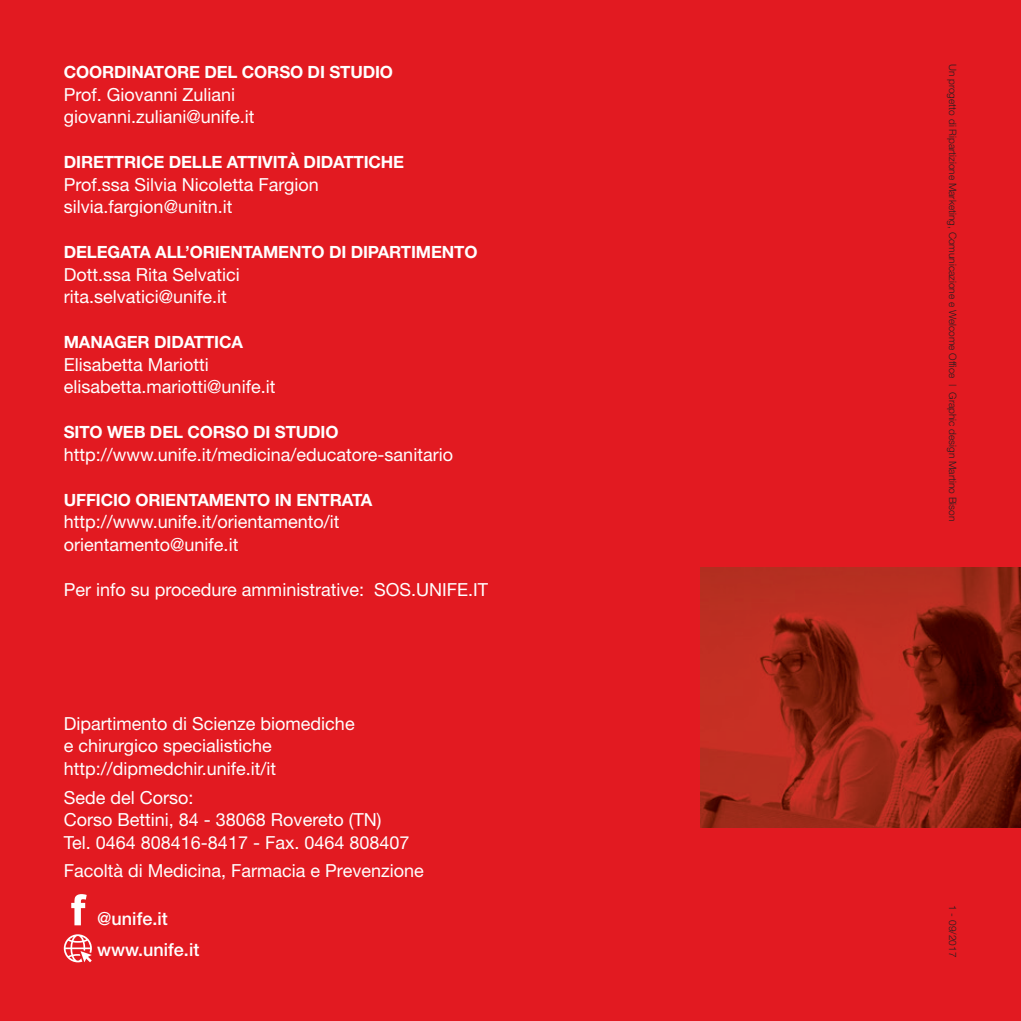
<style>
.page{position:relative;width:1021px;height:1021px;background:#fff}
.page>*{position:absolute;margin:0;border:0;box-sizing:border-box;transform-origin:0 0}
.t1{font:18px/22.5px "Helvetica Neue";color:#fff}
.t2{font:500 18px/31.5px "Helvetica Neue";color:#fff}
.t3{font:700 16.88px "Helvetica Neue";letter-spacing:-.01em;color:#fff}
.t4{font:300 10.12px "Helvetica Neue";color:#231f20}
</style>
<div class="page">
<div style="left:0;top:0;width:1020px;height:1020px;background:#e21a21"></div>
<img style="left:700px;top:568px;width:320px;height:260px">
<svg style="left:71px;top:894px;width:16px;height:31px"></svg>
<svg style="left:64px;top:934px;width:28px;height:28px"></svg>
<p class="t3" style="left:64px;top:62px;width:331px">COORDINATORE DEL CORSO DI STUDIO</p>
<p class="t1" style="left:64px;top:83px;width:192px">Prof. Giovanni Zuliani giovanni.zuliani@unife.it</p>
<p class="t3" style="left:64px;top:152px;width:342px">DIRETTRICE DELLE ATTIVITÀ DIDATTICHE</p>
<p class="t1" style="left:64px;top:173px;width:256px">Prof.ssa Silvia Nicoletta Fargion silvia.fargion@unitn.it</p>
<p class="t3" style="left:64px;top:242px;width:415px">DELEGATA ALL’ORIENTAMENTO DI DIPARTIMENTO</p>
<p class="t1" style="left:64px;top:263px;width:178px">Dott.ssa Rita Selvatici rita.selvatici@unife.it</p>
<p class="t3" style="left:64px;top:332px;width:181px">MANAGER DIDATTICA</p>
<p class="t1" style="left:64px;top:353px;width:213px">Elisabetta Mariotti elisabetta.mariotti@unife.it</p>
<p class="t3" style="left:64px;top:422px;width:276px">SITO WEB DEL CORSO DI STUDIO</p>
<p class="t1" style="left:64px;top:443px;width:390px">http://www.unife.it/medicina/educatore-sanitario</p>
<p class="t3" style="left:64px;top:489px;width:310px">UFFICIO ORIENTAMENTO IN ENTRATA</p>
<p class="t1" style="left:64px;top:510px;width:277px">http://www.unife.it/orientamento/it orientamento@unife.it</p>
<p class="t1" style="left:64px;top:578px;width:426px">Per info su procedure amministrative: SOS.UNIFE.IT</p>
<p class="t1" style="left:64px;top:711px;width:292px">Dipartimento di Scienze biomediche e chirurgico specialistiche http://dipmedchir.unife.it/it</p>
<p class="t1" style="left:64px;top:785px;width:347px">Sede del Corso:<br>Corso Bettini, 84 - 38068 Rovereto (TN)<br>Tel. 0464 808416-8417 - Fax. 0464 808407</p>
<p class="t1" style="left:64px;top:859px;width:361px">Facoltà di Medicina, Farmacia e Prevenzione</p>
<p class="t2" style="left:97px;top:902px;width:104px">@unife.it www.unife.it</p>
<p class="t4" style="left:958px;top:64px;width:459px;rotate:90deg">Un progetto di Ripartizione Marketing, Comunicazione e Welcome Office | Graphic design Martino Bison</p>
<p class="t4" style="left:958px;top:905px;width:54px;rotate:90deg">1 - 09/2017</p>
</div>
